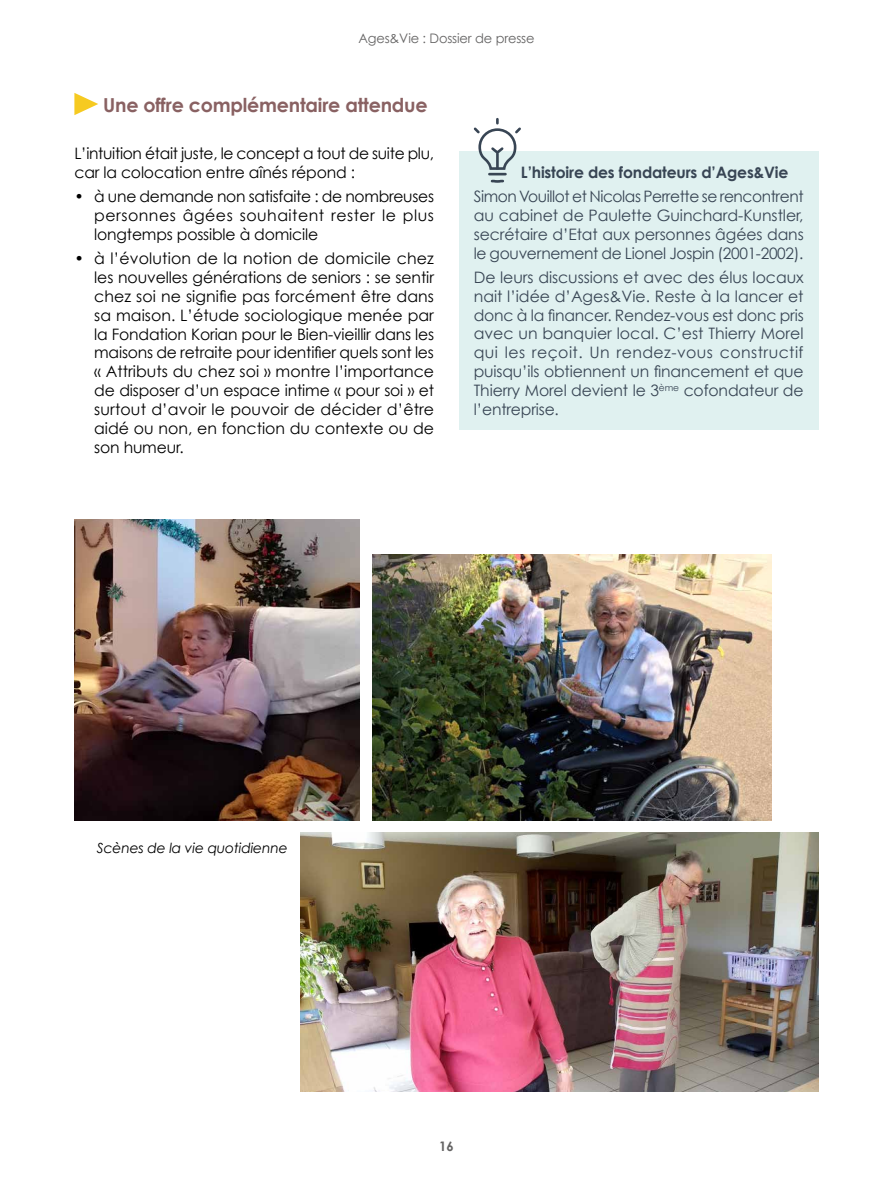
<style>
.page{position:relative;width:893px;height:1191px;background:#fff}
.page>*{position:absolute;margin:0;border:0;box-sizing:border-box;transform-origin:0 0}
.t1{font:700 19.25px "Century Gothic";letter-spacing:-.01em;color:#896162}
.t2{font:15.75px/18.9px "Century Gothic";letter-spacing:-.01em;color:#000;text-align:justify}
.t3{font:15.75px/18.9px "Century Gothic";letter-spacing:-.01em;color:#384554;text-align:justify}
.t4{font:700 15.75px "Century Gothic";letter-spacing:-.01em;color:#384554}
.t5{font:italic 14px "Century Gothic";letter-spacing:-.01em;color:#000}
.t6{font:13.12px "Century Gothic";letter-spacing:-.01em;color:#646363}
.t7{font:700 13.12px "Century Gothic";color:#646363}
</style>
<div class="page">
<svg style="left:74px;top:93px;width:24px;height:22px"></svg>
<div style="left:459px;top:151px;width:360px;height:279px;background:#e0f1f0"></div>
<svg style="left:473px;top:118px;width:48px;height:65px"></svg>
<img style="left:74px;top:520px;width:286px;height:300px">
<img style="left:372px;top:554px;width:399px;height:266px">
<img style="left:300px;top:832px;width:519px;height:259px">
<p class="t6" style="left:358px;top:31px;width:178px">Ages&amp;Vie : Dossier de presse</p>
<p class="t1" style="left:103px;top:93px;width:326px">Une offre complémentaire attendue</p>
<p class="t2" style="left:74px;top:144px;width:361px">L’intuition était juste, le concept a tout de suite plu, car la colocation entre aînés répond :</p>
<p class="t2" style="left:94px;top:187px;width:341px;text-indent:-20px">• à une demande non satisfaite : de nombreuses personnes âgées souhaitent rester le plus longtemps possible à domicile</p>
<p class="t2" style="left:94px;top:248px;width:341px;text-indent:-20px">• à l’évolution de la notion de domicile chez les nouvelles générations de seniors : se sentir chez soi ne signifie pas forcément être dans sa maison. L’étude sociologique menée par la Fondation Korian pour le Bien-vieillir dans les maisons de retraite pour identifier quels sont les « Attributs du chez soi » montre l’importance de disposer d’un espace intime « pour soi » et surtout d’avoir le pouvoir de décider d’être aidé ou non, en fonction du contexte ou de son humeur.</p>
<p class="t4" style="left:521px;top:163px;width:269px">L’histoire des fondateurs d’Ages&amp;Vie</p>
<p class="t3" style="left:474px;top:187px;width:331px">Simon Vouillot et Nicolas Perrette se rencontrent au cabinet de Paulette Guinchard-Kunstler, secrétaire d’Etat aux personnes âgées dans le gouvernement de Lionel Jospin (2001-2002).</p>
<p class="t3" style="left:474px;top:267px;width:331px">De leurs discussions et avec des élus locaux nait l’idée d’Ages&amp;Vie. Reste à la lancer et donc à la financer. Rendez-vous est donc pris avec un banquier local. C’est Thierry Morel qui les reçoit. Un rendez-vous constructif puisqu’ils obtiennent un financement et que Thierry Morel devient le 3<sup>ème</sup> cofondateur de l’entreprise.</p>
<p class="t5" style="left:97px;top:839px;width:192px">Scènes de la vie quotidienne</p>
<p class="t7" style="left:439px;top:1138px;width:16px">16</p>
</div>
